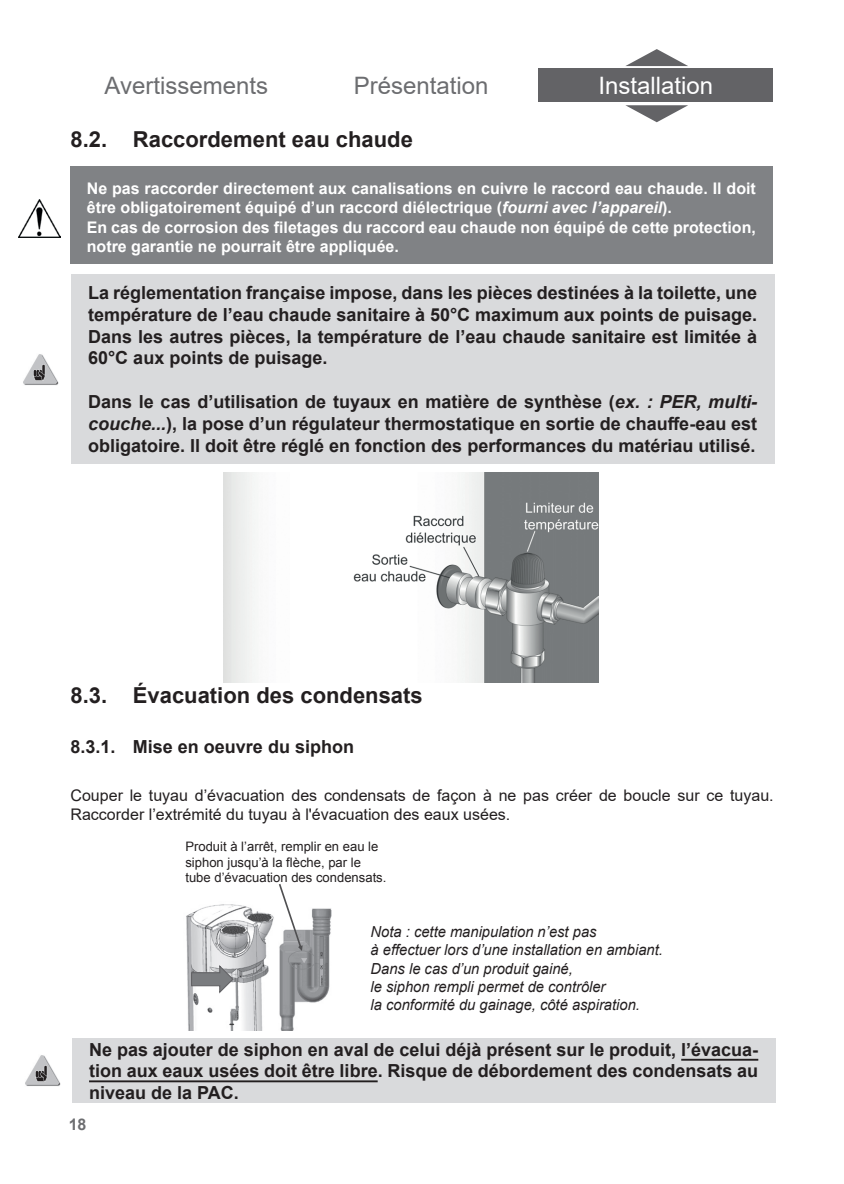
<style>
.page{position:relative;width:844px;height:1184px;background:#fff}
.page>*{position:absolute;margin:0;border:0;box-sizing:border-box;transform-origin:0 0}
.t1{font:24px "Arial";color:#6c6d70}
.t2{font:24px "Arial";color:#fff}
.t3{font:700 22px "Arial";color:#231f20}
.t4{font:700 18px/21.6px "Arial";color:#231f20;text-align:justify}
.t5{font:700 16px/19.2px "Arial";color:#fff}
.t6{font:16px/19px "Arial";color:#231f20}
.t7{font:700 16px "Arial";color:#6c6d70}
.t8{font:italic 15.2px/18.2px "Arial";color:#231f20}
.t9{font:13px/15.6px "Arial";color:#231f20}
.s1{font-style:italic}
</style>
<div class="page">
<svg style="left:625px;top:49px;width:63px;height:17px"></svg>
<svg style="left:625px;top:105px;width:63px;height:17px"></svg>
<div style="left:538px;top:69px;width:235px;height:33px;background:#636366"></div>
<img style="left:279px;top:908px;width:53px;height:123px">
<img style="left:186px;top:904px;width:88px;height:127px">
<svg style="left:191px;top:965px;width:43px;height:28px"></svg>
<svg style="left:279px;top:884px;width:37px;height:86px"></svg>
<div style="left:71px;top:166px;width:701px;height:98px;background:#808285"></div>
<img style="left:18px;top:200px;width:42px;height:37px">
<div style="left:71px;top:274px;width:703px;height:190px;background:#d9dadc"></div>
<img style="left:23px;top:354px;width:35px;height:31px">
<img style="left:224px;top:473px;width:375px;height:210px">
<div style="left:72px;top:1038px;width:703px;height:65px;background:#d9dadc"></div>
<hr style="left:681px;top:1059px;width:77px;height:2px;background:#231f20">
<hr style="left:89px;top:1080px;width:289px;height:2px;background:#231f20">
<img style="left:25px;top:1055px;width:35px;height:31px">
<h1 class="t1" style="left:105px;top:69px;width:165px">Avertissements</h1>
<h1 class="t1" style="left:354px;top:69px;width:136px">Présentation</h1>
<h1 class="t2" style="left:598px;top:69px;width:116px">Installation</h1>
<p class="t3" style="left:70px;top:123px;width:344px">8.2. Raccordement eau chaude</p>
<p class="t5" style="left:87px;top:179px;width:670px">Ne pas raccorder directement aux canalisations en cuivre le raccord eau chaude. Il doit être obligatoirement équipé d’un raccord diélectrique (<span class="s1">fourni avec l’appareil</span>).<br>En cas de corrosion des filetages du raccord eau chaude non équipé de cette protection, notre garantie ne pourrait être appliquée.</p>
<p class="t4" style="left:88px;top:282px;width:670px">La réglementation française impose, dans les pièces destinées à la toilette, une température de l’eau chaude sanitaire à 50°C maximum aux points de puisage.<br>Dans les autres pièces, la température de l’eau chaude sanitaire est limitée à 60°C aux points de puisage.</p>
<p class="t4" style="left:88px;top:391px;width:671px">Dans le cas d’utilisation de tuyaux en matière de synthèse (<span class="s1">ex. : PER, multi&shy;couche...</span>), la pose d’un régulateur thermostatique en sortie de chauffe-eau est obligatoire. Il doit être réglé en fonction des performances du matériau utilisé.</p>
<p class="t3" style="left:70px;top:680px;width:354px">8.3. Évacuation des condensats</p>
<p class="t4" style="left:70px;top:736px;width:285px">8.3.1. Mise en oeuvre du siphon</p>
<p class="t6" style="left:70px;top:785px;width:704px">Couper le tuyau d’évacuation des condensats de façon à ne pas créer de boucle sur ce tuyau.<br>Raccorder l’extrémité du tuyau à l'évacuation des eaux usées.</p>
<p class="t9" style="left:185px;top:839px;width:202px">Produit à l’arrêt, remplir en eau le siphon jusqu’à la flèche, par le tube d’évacuation des condensats.</p>
<p class="t8" style="left:371px;top:923px;width:294px">Nota : cette manipulation n’est pas<br>à effectuer lors d’une installation en ambiant.<br>Dans le cas d’un produit gainé,<br>le siphon rempli permet de contrôler<br>la conformité du gainage, côté aspiration.</p>
<p class="t4" style="left:89px;top:1039px;width:670px">Ne pas ajouter de siphon en aval de celui déjà présent sur le produit, l’évacua&shy;tion aux eaux usées doit être libre. Risque de débordement des condensats au niveau de la PAC.</p>
<p class="t7" style="left:69px;top:1113px;width:19px">18</p>
</div>
